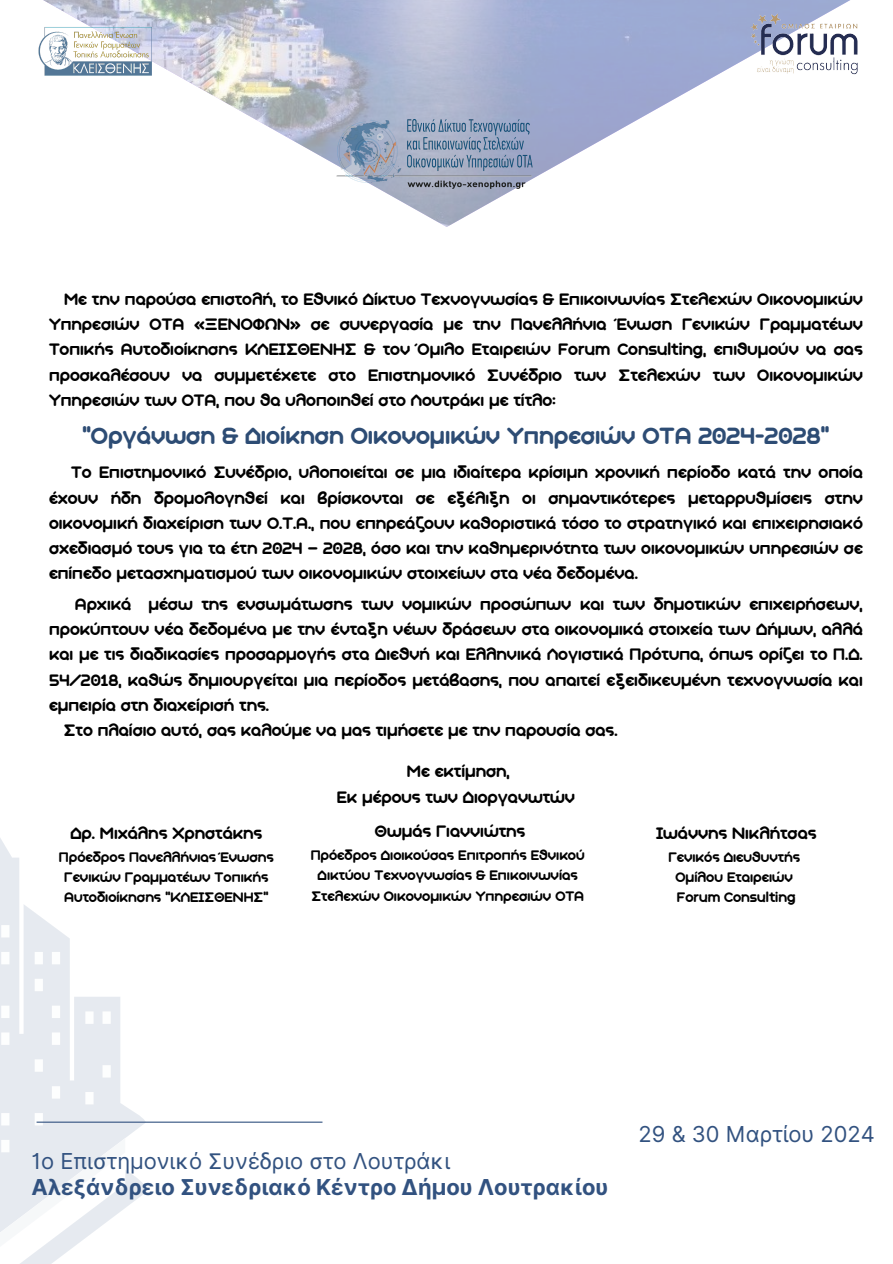
<style>
.page{position:relative;width:893px;height:1264px;background:#fff}
.page>*{position:absolute;margin:0;border:0;box-sizing:border-box;transform-origin:0 0}
.t1{font:25.5px "Aka Acid GR Soft Ice Cream";color:#2d4c74}
.t2{font:21.9px "Inter";color:#325280}
.t3{font:700 21.9px "Inter";color:#325280}
.t4{font:18px/25.2px "Aka Acid GR Soft Ice Cream";color:#000;text-align:justify}
.t5{font:15px/20.2px "Aka Acid GR Soft Ice Cream";color:#000;text-align:center}
</style>
<div class="page">
<svg style="left:0;top:838px;width:147px;height:425px"></svg>
<svg style="left:0;top:871px;width:125px;height:378px"></svg>
<hr style="left:37px;top:1121px;width:285px;height:1px;background:#325280">
<img style="left:43px;top:0;width:807px;height:227px">
<img style="left:745px;top:13px;width:113px;height:64px">
<img style="left:38px;top:24px;width:116px;height:53px">
<img style="left:330px;top:113px;width:210px;height:80px">
<h4 class="t4" style="left:49px;top:287px;width:815px;text-indent:15px">Με την παρούσα επιστολή, το Εθνικό Δίκτυο Τεχνογνωσίας &amp; Επικοινωνίας Στελεχών Οικονομικών Υπηρεσιών ΟΤΑ «ΞΕΝΟΦΩΝ» σε συνεργασία με την Πανελλήνια Ένωση Γενικών Γραμματέων Τοπικής Αυτοδιοίκησης ΚΛΕΙΣΘΕΝΗΣ &amp; τον Όμιλο Εταιρειών Forum Consulting, επιθυμούν να σας προσκαλέσουν να συμμετέχετε στο Επιστημονικό Συνέδριο των Στελεχών των Οικονομικών Υπηρεσιών των ΟΤΑ, που θα υλοποιηθεί στο Λουτράκι με τίτλο:</h4>
<h4 class="t1" style="left:82px;top:424px;width:748px">“Οργάνωση &amp; Διοίκηση Οικονομικών Υπηρεσιών ΟΤΑ 2024-2028”</h4>
<p class="t4" style="left:49px;top:460px;width:815px;text-indent:22px">Το Επιστημονικό Συνέδριο, υλοποιείται σε μια ιδιαίτερα κρίσιμη χρονική περίοδο κατά την οποία έχουν ήδη δρομολογηθεί και βρίσκονται σε εξέλιξη οι σημαντικότερες μεταρρυθμίσεις στην οικονομική διαχείριση των Ο.Τ.Α., που επηρεάζουν καθοριστικά τόσο το στρατηγικό και επιχειρησιακό σχεδιασμό τους για τα έτη 2024 – 2028, όσο και την καθημερινότητα των οικονομικών υπηρεσιών σε επίπεδο μετασχηματισμού των οικονομικών στοιχείων στα νέα δεδομένα.</p>
<p class="t4" style="left:75px;top:592px;width:789px">Αρχικά μέσω της ενσωμάτωσης των νομικών προσώπων και των δημοτικών επιχειρήσεων,</p>
<p class="t4" style="left:49px;top:617px;width:815px">προκύπτουν νέα δεδομένα με την ένταξη νέων δράσεων στα οικονομικά στοιχεία των Δήμων, αλλά</p>
<p class="t4" style="left:49px;top:642px;width:815px">και με τις διαδικασίες προσαρμογής στα Διεθνή και Ελληνικά Λογιστικά Πρότυπα, όπως ορίζει το Π.Δ.</p>
<p class="t4" style="left:49px;top:667px;width:815px">54/2018, καθώς δημιουργείται μια περίοδος μετάβασης, που απαιτεί εξειδικευμένη τεχνογνωσία και</p>
<p class="t4" style="left:49px;top:692px;width:221px">εμπειρία στη διαχείρισή της.</p>
<p class="t4" style="left:64px;top:717px;width:555px">Στο πλαίσιο αυτό, σας καλούμε να μας τιμήσετε με την παρουσία σας.</p>
<p class="t4" style="left:337px;top:759px;width:240px;text-align:center">Με εκτίμηση,<br>Εκ μέρους των Διοργανωτών</p>
<p class="t4" style="left:70px;top:821px;width:193px">Δρ. Μιχάλης Χρηστάκης</p>
<p class="t5" style="left:59px;top:847px;width:216px">Πρόεδρος Πανελλήνιας Ένωσης<br>Γενικών Γραμματέων Τοπικής</p>
<p class="t5" style="left:64px;top:887px;width:206px">Αυτοδιοίκησης “ΚΛΕΙΣΘΕΝΗΣ”</p>
<p class="t4" style="left:375px;top:819px;width:152px">Θωμάς Γιαννιώτης</p>
<p class="t5" style="left:311px;top:845px;width:275px">Πρόεδρος Διοικούσας Επιτροπής Εθνικού<br>Δικτύου Τεχνογνωσίας &amp; Επικοινωνίας<br>Στελεχών Οικονομικών Υπηρεσιών ΟΤΑ</p>
<p class="t4" style="left:656px;top:821px;width:162px">Ιωάννης Νικλήτσας</p>
<p class="t5" style="left:668px;top:847px;width:133px">Γενικός Διευθυντής</p>
<h3 class="t5" style="left:675px;top:867px;width:119px">Ομίλου Εταιρειών</h3>
<h3 class="t5" style="left:677px;top:887px;width:120px">Forum Consulting</h3>
<p class="t2" style="left:31px;top:1147px;width:420px">1ο Επιστημονικό Συνέδριο στο Λουτράκι</p>
<p class="t3" style="left:31px;top:1173px;width:578px">Αλεξάνδρειο Συνεδριακό Κέντρο Δήμου Λουτρακίου</p>
<p class="t2" style="left:638px;top:1121px;width:238px">29 &amp; 30 Μαρτίου 2024</p>
</div>
